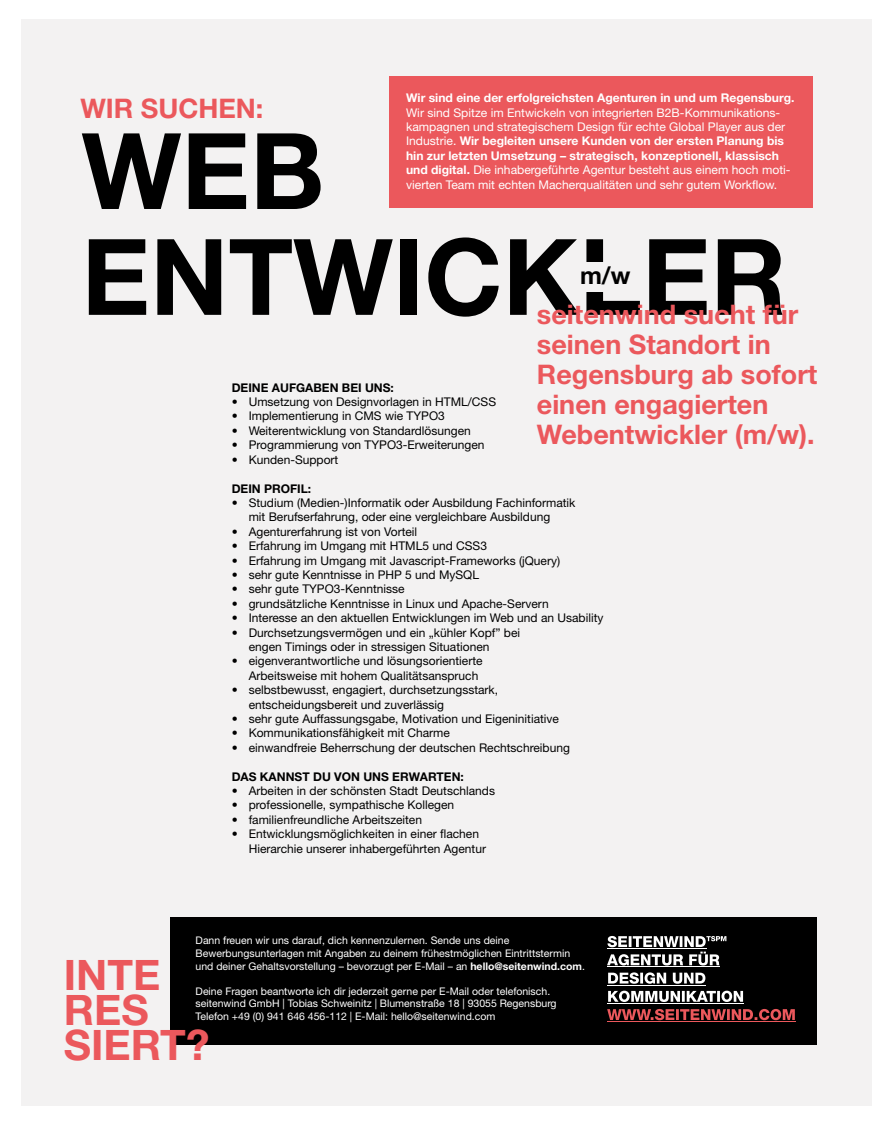
<style>
.page{position:relative;width:893px;height:1127px;background:#fff}
.page>*{position:absolute;margin:0;border:0;box-sizing:border-box;transform-origin:0 0}
.t1{font:700 105.9px "Helvetica Neue LT Pro";color:#000}
.t2{font:700 42px/35.1px "Helvetica Neue LT Pro";color:#eb585c}
.t3{font:700 27px/30px "Helvetica Neue LT Pro";color:#eb585c}
.t4{font:700 24.15px "Helvetica Neue LT Pro";color:#000}
.t5{font:12px/14.4px "Helvetica Neue LT Pro";color:#000}
.t6{font:12px/14.4px "Helvetica Neue LT Pro";color:#fff}
.t7{font:700 12px "Helvetica Neue LT Pro";color:#000}
.t8{font:700 12px "Helvetica Neue LT Pro";color:#fff}
.t9{font:10.5px/12.6px "Helvetica Neue LT Pro";color:#fff}
.s1{font-weight:700}
</style>
<div class="page">
<div style="left:21px;top:19px;width:851px;height:1087px;background:#f3f2f2"></div>
<div style="left:389px;top:77px;width:424px;height:131px;background:#eb585c"></div>
<div style="left:171px;top:917px;width:646px;height:128px;background:#000"></div>
<svg style="left:607px;top:1009px;width:188px;height:11px"></svg>
<svg style="left:608px;top:990px;width:135px;height:12px"></svg>
<svg style="left:608px;top:972px;width:97px;height:12px"></svg>
<svg style="left:607px;top:936px;width:119px;height:29px"></svg>
<hr style="left:607px;top:948px;width:99px;height:1px;background:#fff">
<hr style="left:607px;top:966px;width:113px;height:1px;background:#fff">
<hr style="left:607px;top:984px;width:99px;height:1px;background:#fff">
<hr style="left:607px;top:1003px;width:137px;height:1px;background:#fff">
<hr style="left:607px;top:1021px;width:189px;height:1px;background:#eb585c">
<h3 class="t3" style="left:80px;top:93px;width:185px">WIR SUCHEN:</h3>
<h1 class="t1" style="left:81px;top:106px;width:244px">WEB</h1>
<p class="t8" style="left:406px;top:90px;width:390px">Wir sind eine der erfolgreichsten Agenturen in und um Regensburg.</p>
<p class="t6" style="left:406px;top:105px;width:386px">Wir sind Spitze im Entwickeln von integrierten B2B-Kommunikations&shy;kampagnen und strategischem Design für echte Global Player aus der Industrie. <span class="s1">Wir begleiten unsere Kunden von der ersten Planung bis hin zur letzten Umsetzung – strategisch, konzeptionell, klassisch und digital.</span> Die inhabergeführte Agentur besteht aus einem hoch moti-</p>
<p class="t6" style="left:406px;top:177px;width:373px">vierten Team mit echten Macherqualitäten und sehr gutem Workflow.</p>
<h1 class="t1" style="left:81px;top:212px;width:707px">ENTWICKLER</h1>
<h3 class="t4" style="left:580px;top:260px;width:52px">m/w</h3>
<h3 class="t3" style="left:537px;top:299px;width:282px">seitenwind sucht für seinen Standort in<br>Regensburg ab sofort einen engagierten<br>Webentwickler (m/w).</h3>
<p class="t7" style="left:232px;top:380px;width:164px">DEINE AUFGABEN BEI UNS:</p>
<p class="t5" style="left:232px;top:394px;width:266px">• Umsetzung von Designvorlagen in HTML/CSS</p>
<p class="t5" style="left:232px;top:409px;width:215px">• Implementierung in CMS wie TYPO3</p>
<p class="t5" style="left:232px;top:423px;width:241px">• Weiterentwicklung von Standardlösungen</p>
<p class="t5" style="left:232px;top:438px;width:254px">• Programmierung von TYPO3-Erweiterungen</p>
<p class="t5" style="left:232px;top:452px;width:108px">• Kunden-Support</p>
<p class="t7" style="left:232px;top:481px;width:81px">DEIN PROFIL:</p>
<p class="t5" style="left:249px;top:495px;width:328px;text-indent:-17px">• Studium (Medien-)Informatik oder Ausbildung Fachinformatik mit Berufserfahrung, oder eine vergleichbare Ausbildung</p>
<p class="t5" style="left:232px;top:524px;width:187px">• Agenturerfahrung ist von Vorteil</p>
<p class="t5" style="left:232px;top:538px;width:257px">• Erfahrung im Umgang mit HTML5 und CSS3</p>
<p class="t5" style="left:232px;top:553px;width:330px">• Erfahrung im Umgang mit Javascript-Frameworks (jQuery)</p>
<p class="t5" style="left:232px;top:567px;width:249px">• sehr gute Kenntnisse in PHP 5 und MySQL</p>
<p class="t5" style="left:232px;top:582px;width:174px">• sehr gute TYPO3-Kenntnisse</p>
<p class="t5" style="left:232px;top:596px;width:319px">• grundsätzliche Kenntnisse in Linux und Apache-Servern</p>
<p class="t5" style="left:232px;top:610px;width:373px">• Interesse an den aktuellen Entwicklungen im Web und an Usability</p>
<p class="t5" style="left:249px;top:625px;width:273px;text-indent:-17px">• Durchsetzungsvermögen und ein „kühler Kopf” bei engen Timings oder in stressigen Situationen</p>
<p class="t5" style="left:249px;top:654px;width:235px;text-indent:-17px">• eigenverantwortliche und lösungsorientierte<br>Arbeitsweise mit hohem Qualitätsanspruch</p>
<p class="t5" style="left:249px;top:682px;width:251px;text-indent:-17px">• selbstbewusst, engagiert, durchsetzungsstark, entscheidungsbereit und zuverlässig</p>
<p class="t5" style="left:232px;top:711px;width:329px">• sehr gute Auffassungsgabe, Motivation und Eigeninitiative</p>
<p class="t5" style="left:232px;top:726px;width:220px">• Kommunikationsfähigkeit mit Charme</p>
<p class="t5" style="left:232px;top:740px;width:340px">• einwandfreie Beherrschung der deutschen Rechtschreibung</p>
<p class="t7" style="left:232px;top:769px;width:234px">DAS KANNST DU VON UNS ERWARTEN:</p>
<p class="t5" style="left:232px;top:783px;width:265px">• Arbeiten in der schönsten Stadt Deutschlands</p>
<p class="t5" style="left:232px;top:798px;width:224px">• professionelle, sympathische Kollegen</p>
<p class="t5" style="left:232px;top:812px;width:192px">• familienfreundliche Arbeitszeiten</p>
<p class="t5" style="left:249px;top:826px;width:239px;text-indent:-17px">• Entwicklungsmöglichkeiten in einer flachen<br>Hierarchie unserer inhabergeführten Agentur</p>
<p class="t9" style="left:196px;top:934px;width:391px">Dann freuen wir uns darauf, dich kennenzulernen. Sende uns deine<br>Bewerbungsunterlagen mit Angaben zu deinem frühestmöglichen Eintrittstermin und deiner Gehaltsvorstellung – bevorzugt per E-Mail – an <span class="s1">hello@seitenwind.com</span>.</p>
<p class="t9" style="left:196px;top:984px;width:363px">Deine Fragen beantworte ich dir jederzeit gerne per E-Mail oder telefonisch. seitenwind GmbH | Tobias Schweinitz | Blumenstraße 18 | 93055 Regensburg<br>Telefon +49 (0) 941 646 456-112 | E-Mail: hello@seitenwind.com</p>
<h2 class="t2" style="left:64px;top:956px;width:147px">INTE<br>RES<br>SIERT?</h2>
</div>
